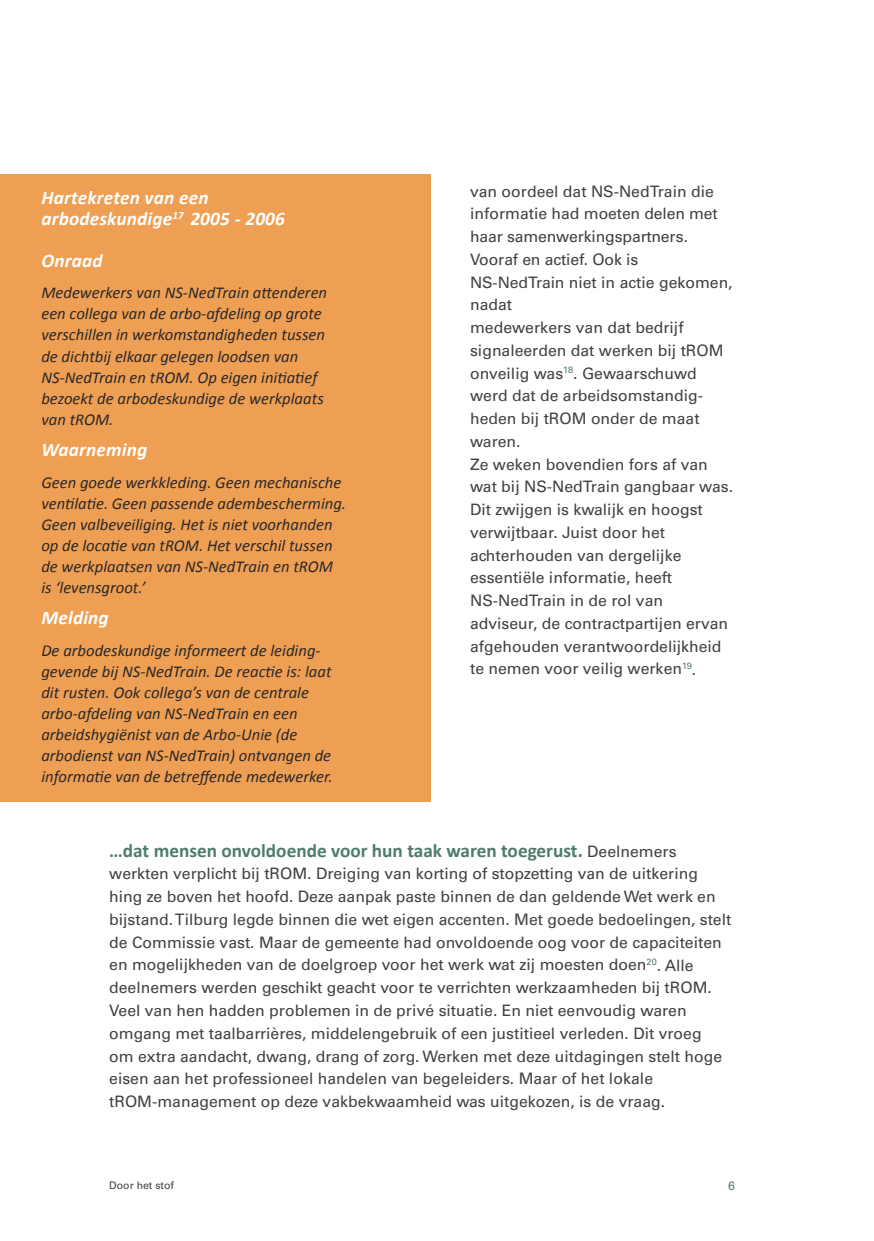
<style>
.page{position:relative;width:874px;height:1241px;background:#fff}
.page>*{position:absolute;margin:0;border:0;box-sizing:border-box;transform-origin:0 0}
.t1{font:italic 700 19.25px/21px "Calibri";letter-spacing:.01em;color:#fff}
.t2{font:700 19.25px "Calibri";color:#4f7b6e}
.t3{font:italic 16.62px/21px "Calibri";color:#292829}
.t4{font:15.75px/22.8px "Univers LT Std";color:#414042}
.t5{font:12.25px "Univers LT Std";color:#4f7b6e}
.t6{font:10.5px "Univers LT Std";color:#414042}
.s1{font-family:"Univers LT Std";font-weight:400;font-size:15.75px;color:#414042}
</style>
<div class="page">
<div style="left:0;top:174px;width:430px;height:627px;background:#ef9f53"></div>
<p class="t1" style="left:41px;top:187px;width:245px">Hartekreten van een arbodeskundige<sup>17</sup> 2005 - 2006</p>
<p class="t1" style="left:41px;top:250px;width:63px">Onraad</p>
<p class="t3" style="left:41px;top:282px;width:287px">Medewerkers van NS-NedTrain attenderen een collega van de arbo-afdeling op grote verschillen in werkomstandigheden tussen de dichtbij elkaar gelegen loodsen van NS-NedTrain en tROM. Op eigen initiatief bezoekt de arbodeskundige de werkplaats van tROM.</p>
<p class="t1" style="left:41px;top:439px;width:107px">Waarneming</p>
<p class="t3" style="left:41px;top:471px;width:306px">Geen goede werkkleding. Geen mechanische ventilatie. Geen passende adembescherming.<br>Geen valbeveiliging. Het is niet voorhanden op de locatie van tROM. Het verschil tussen de werkplaatsen van NS-NedTrain en tROM is ‘levensgroot.’</p>
<p class="t1" style="left:41px;top:607px;width:69px">Melding</p>
<p class="t3" style="left:41px;top:639px;width:292px">De arbodeskundige informeert de leiding&shy;gevende bij NS-NedTrain. De reactie is: laat dit rusten. Ook collega’s van de centrale arbo-afdeling van NS-NedTrain en een arbeidshygiënist van de Arbo-Unie (de arbodienst van NS-NedTrain) ontvangen de informatie van de betreffende medewerker.</p>
<p class="t4" style="left:470px;top:180px;width:264px">van oordeel dat NS-NedTrain die informatie had moeten delen met haar samenwerkingspartners.<br>Vooraf en actief. Ook is<br>NS-NedTrain niet in actie gekomen, nadat<br>medewerkers van dat bedrijf signaleerden dat werken bij tROM onveilig was<sup>18</sup>. Gewaarschuwd werd dat de arbeidsomstandig&shy;heden bij tROM onder de maat waren.<br>Ze weken bovendien fors af van wat bij NS-NedTrain gangbaar was.<br>Dit zwijgen is kwalijk en hoogst verwijtbaar. Juist door het achterhouden van dergelijke essentiële informatie, heeft<br>NS-NedTrain in de rol van adviseur, de contractpartijen ervan afgehouden verantwoordelijkheid te nemen voor veilig werken<sup>19</sup>.</p>
<p class="t2" style="left:109px;top:837px;width:569px">…dat mensen onvoldoende voor hun taak waren toegerust. <span class="s1">Deelnemers</span></p>
<p class="t4" style="left:109px;top:862px;width:623px">werkten verplicht bij tROM. Dreiging van korting of stopzetting van de uitkering hing ze boven het hoofd. Deze aanpak paste binnen de dan geldende Wet werk en bijstand. Tilburg legde binnen die wet eigen accenten. Met goede bedoelingen, stelt de Commissie vast. Maar de gemeente had onvoldoende oog voor de capaciteiten en mogelijkheden van de doelgroep voor het werk wat zij moesten doen<sup>20</sup>. Alle deelnemers werden geschikt geacht voor te verrichten werkzaamheden bij tROM.<br>Veel van hen hadden problemen in de privé situatie. En niet eenvoudig waren omgang met taalbarrières, middelengebruik of een justitieel verleden. Dit vroeg<br>om extra aandacht, dwang, drang of zorg. Werken met deze uitdagingen stelt hoge eisen aan het professioneel handelen van begeleiders. Maar of het lokale tROM-management op deze vakbekwaamheid was uitgekozen, is de vraag.</p>
<p class="t6" style="left:109px;top:1178px;width:66px">Door het stof</p>
<p class="t5" style="left:727px;top:1178px;width:8px">6</p>
</div>
